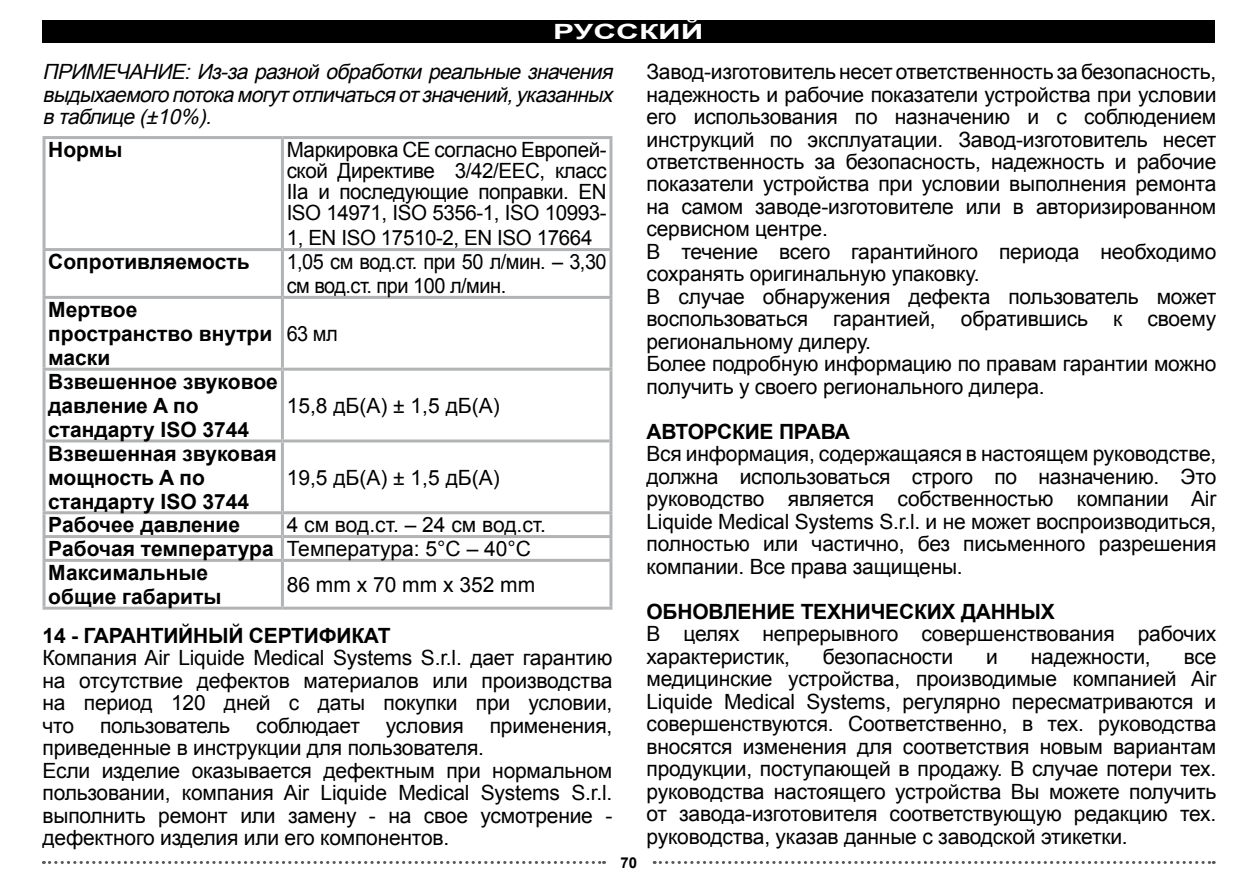
<style>
.page{position:relative;width:1259px;height:893px;background:#fff}
.page>*{position:absolute;margin:0;border:0;box-sizing:border-box;transform-origin:0 0}
.t1{font:21px/22.5px "Arial";letter-spacing:-.01em;color:#000;text-align:justify}
.t2{font:700 21px/24px "Arial";color:#000}
.t3{font:italic 21px/22.5px "Arial";color:#000;text-align:justify}
.t4{font:21px/24px "Arial";letter-spacing:-.01em;color:#000;scale:.95 1}
.t5{font:700 21px "Arial";color:#fff;scale:1.5 1}
.t6{font:700 15px "Arial";color:#000}
.s1{font-weight:400}
</style>
<div class="page">
<svg style="left:43px;top:861px;width:561px;height:3px"></svg>
<svg style="left:654px;top:861px;width:560px;height:3px"></svg>
<div style="left:42px;top:20px;width:1172px;height:23px;background:#000"></div>
<svg style="left:46px;top:139px;width:563px;height:468px"></svg>
<hr style="left:43px;top:136px;width:239px;height:3px;background:#b1b3b4">
<hr style="left:43px;top:139px;width:3px;height:109px;background:#b1b3b4">
<hr style="left:282px;top:136px;width:330px;height:3px;background:#b1b3b4">
<hr style="left:281px;top:139px;width:3px;height:109px;background:#b1b3b4">
<hr style="left:609px;top:139px;width:3px;height:109px;background:#b1b3b4">
<hr style="left:43px;top:248px;width:239px;height:3px;background:#b1b3b4">
<hr style="left:43px;top:251px;width:3px;height:45px;background:#b1b3b4">
<hr style="left:282px;top:248px;width:330px;height:3px;background:#b1b3b4">
<hr style="left:281px;top:251px;width:3px;height:45px;background:#b1b3b4">
<hr style="left:609px;top:251px;width:3px;height:45px;background:#b1b3b4">
<hr style="left:43px;top:296px;width:239px;height:3px;background:#b1b3b4">
<hr style="left:43px;top:299px;width:3px;height:69px;background:#b1b3b4">
<hr style="left:282px;top:296px;width:330px;height:3px;background:#b1b3b4">
<hr style="left:281px;top:299px;width:3px;height:69px;background:#b1b3b4">
<hr style="left:609px;top:299px;width:3px;height:69px;background:#b1b3b4">
<hr style="left:43px;top:371px;width:3px;height:70px;background:#b1b3b4">
<hr style="left:281px;top:371px;width:3px;height:68px;background:#b1b3b4">
<hr style="left:609px;top:371px;width:3px;height:70px;background:#b1b3b4">
<hr style="left:43px;top:441px;width:3px;height:70px;background:#b1b3b4">
<hr style="left:281px;top:442px;width:3px;height:69px;background:#b1b3b4">
<hr style="left:609px;top:441px;width:3px;height:70px;background:#b1b3b4">
<hr style="left:43px;top:511px;width:239px;height:3px;background:#b1b3b4">
<hr style="left:43px;top:514px;width:3px;height:21px;background:#b1b3b4">
<hr style="left:282px;top:511px;width:330px;height:3px;background:#b1b3b4">
<hr style="left:281px;top:514px;width:3px;height:21px;background:#b1b3b4">
<hr style="left:609px;top:514px;width:3px;height:21px;background:#b1b3b4">
<hr style="left:43px;top:535px;width:239px;height:3px;background:#b1b3b4">
<hr style="left:43px;top:538px;width:3px;height:21px;background:#b1b3b4">
<hr style="left:282px;top:535px;width:330px;height:3px;background:#b1b3b4">
<hr style="left:281px;top:538px;width:3px;height:21px;background:#b1b3b4">
<hr style="left:609px;top:538px;width:3px;height:21px;background:#b1b3b4">
<hr style="left:43px;top:559px;width:239px;height:3px;background:#b1b3b4">
<hr style="left:43px;top:562px;width:3px;height:45px;background:#b1b3b4">
<hr style="left:282px;top:559px;width:330px;height:3px;background:#b1b3b4">
<hr style="left:281px;top:562px;width:3px;height:45px;background:#b1b3b4">
<hr style="left:609px;top:562px;width:3px;height:45px;background:#b1b3b4">
<hr style="left:46px;top:439px;width:236px;height:3px;background:#b1b3b4">
<hr style="left:282px;top:439px;width:327px;height:3px;background:#b1b3b4">
<hr style="left:43px;top:368px;width:239px;height:3px;background:#b1b3b4">
<hr style="left:282px;top:368px;width:330px;height:3px;background:#b1b3b4">
<hr style="left:43px;top:607px;width:239px;height:3px;background:#b1b3b4">
<hr style="left:282px;top:607px;width:330px;height:3px;background:#b1b3b4">
<p class="t5" style="left:553px;top:17px;width:102px">РУССКИЙ</p>
<p class="t3" style="left:43px;top:61px;width:577px">ПРИМЕЧАНИЕ:Из-заразнойобработкиреальныезначения выдыхаемогопотокамогутотличатьсяотзначений,указанных втаблице(±10%).</p>
<p class="t2" style="left:48px;top:138px;width:76px">Нормы</p>
<p class="t1" style="left:287px;top:139px;width:321px;line-height:21px">Маркировка СЕ согласно Европей&shy;ской Директиве 3/42/EEC, класс IIa и последующие поправки. EN ISO 14971, ISO 5356-1, ISO 10993-</p>
<p class="t1" style="left:287px;top:227px;width:307px">1, EN ISO 17510-2, EN ISO 17664</p>
<p class="t2" style="left:48px;top:250px;width:203px">Сопротивляемость</p>
<p class="t4" style="left:287px;top:250px;width:338px">1,05 см вод.ст. при 50 л/мин. – 3,30 см вод.ст. при 100 л/мин.</p>
<p class="t2" style="left:48px;top:298px;width:226px">Мертвое пространство внутри маски</p>
<p class="t1" style="left:646px;top:61px;width:571px;text-align:left">Завод-изготовитель несет ответственность за безопасность, надежность и рабочие показатели устройства при условии его использования по назначению и с соблюдением инструкций по эксплуатации. Завод-изготовитель несет ответственность за безопасность, надежность и рабочие показатели устройства при условии выполнения ремонта на самом заводе-изготовителе или в авторизированном сервисном центре.<br>В течение всего гарантийного периода необходимо сохранять оригинальную упаковку.<br>В случае обнаружения дефекта пользователь может воспользоваться гарантией, обратившись к своему региональному дилеру.<br>Более подробную информацию по правам гарантии можно получить у своего регионального дилера.</p>
<p class="t2" style="left:646px;top:420px;width:205px">АВТОРСКИЕ ПРАВА</p>
<p class="t1" style="left:646px;top:443px;width:571px">Вся информация, содержащаяся в настоящем руководстве, должна использоваться строго по назначению. Это руководство является собственностью компании Air Liquide Medical Systems S.r.l. и не может воспроизводиться, полностью или частично, без письменного разрешения компании. Все права защищены.</p>
<p class="t2" style="left:646px;top:600px;width:410px">ОБНОВЛЕНИЕ ТЕХНИЧЕСКИХ ДАННЫХ</p>
<p class="t1" style="left:646px;top:623px;width:571px">В целях непрерывного совершенствования рабочих характеристик,</p>
<p class="t4" style="left:287px;top:322px;width:55px">63 мл</p>
<p class="t2" style="left:48px;top:370px;width:231px">Взвешенное звуковое давление A по стандарту ISO 3744</p>
<p class="t1" style="left:287px;top:394px;width:214px">15,8 дБ(A) ± 1,5 дБ(A)</p>
<p class="t2" style="left:48px;top:442px;width:230px">Взвешенная звуковая мощность A по стандарту ISO 3744</p>
<p class="t1" style="left:287px;top:466px;width:214px">19,5 дБ(A) ± 1,5 дБ(A)</p>
<p class="t2" style="left:48px;top:514px;width:193px">Рабочее давление</p>
<p class="t2" style="left:48px;top:514px;width:499px;text-indent:238px"><span class="s1">4 см вод.ст. – 24 см вод.ст.<br></span>Рабочая температура <span class="s1">Температура: 5°C – 40°C<br></span>Максимальные<br>общие габариты</p>
<p class="t1" style="left:287px;top:573px;width:250px">86 mm x 70 mm x 352 mm</p>
<p class="t2" style="left:43px;top:624px;width:350px">14 - ГАРАНТИЙНЫЙ СЕРТИФИКАТ</p>
<p class="t1" style="left:43px;top:647px;width:571px;text-align:left">Компания Air Liquide Medical Systems S.r.l. дает гарантию на отсутствие дефектов материалов или производства на период 120 дней с даты покупки при условии, что пользователь соблюдает условия применения, приведенные в инструкции для пользователя.<br>Если изделие оказывается дефектным при нормальном пользовании, компания Air Liquide Medical Systems S.r.l. выполнить ремонт или замену - на свое усмотрение - дефектного изделия или его компонентов.</p>
<p class="t1" style="left:823px;top:645px;width:132px">безопасности</p>
<p class="t1" style="left:986px;top:645px;width:13px">и</p>
<p class="t1" style="left:1031px;top:645px;width:121px">надежности,</p>
<p class="t1" style="left:646px;top:645px;width:571px;text-indent:537px">все медицинские устройства, производимые компанией Air Liquide Medical Systems, регулярно пересматриваются и совершенствуются. Соответственно, в тех. руководства вносятся изменения для соответствия новым вариантам продукции, поступающей в продажу. В случае потери тех. руководства настоящего устройства Вы можете получить от завода-изготовителя соответствующую редакцию тех. руководства, указав данные с заводской этикетки.</p>
<p class="t6" style="left:620px;top:853px;width:18px">70</p>
</div>
